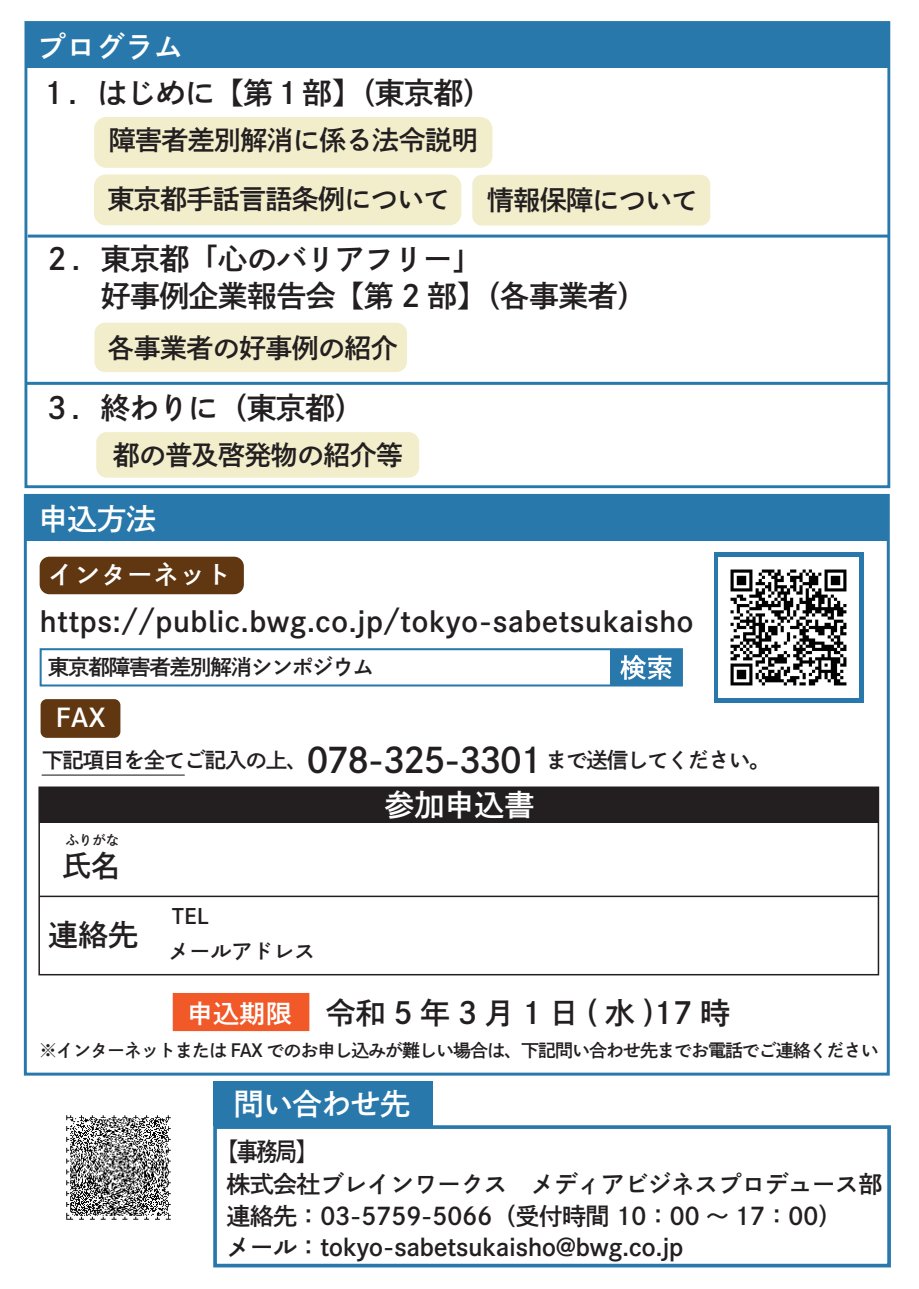
<style>
.page{position:relative;width:919px;height:1289px;background:#fff}
.page>*{position:absolute;margin:0;border:0;box-sizing:border-box;transform-origin:0 0}
.t1{font:30px/37.5px "DNP Shuei Go Gin Std B";letter-spacing:-.025em;color:#231f20}
.t2{font:30px "DNP Shuei Go Gin Std B";letter-spacing:-.025em;color:#fff}
.t3{font:30px "DNP Shuei Go Gin Std B";letter-spacing:.25em;color:#231f20}
.t4{font:28.5px "DNP Shuei Go Gin Std B";color:#231f20}
.t5{font:27px "DNP Shuei Go Gin Std B";letter-spacing:-.025em;color:#231f20}
.t6{font:25.5px "DNP Shuei Go Gin Std B";color:#fff}
.t7{font:25.5px "DNP Shuei Go Gin Std B";color:#231f20;scale:.83 1}
.t8{font:24px/31.5px "DNP Shuei Go Gin Std B";letter-spacing:-.025em;color:#231f20}
.t9{font:21.6px "DNP Shuei Go Gin Std B";letter-spacing:-.055em;color:#231f20}
.t10{font:21px/35.1px "DNP Shuei Go Gin Std B";color:#231f20}
.t11{font:18px "DNP Shuei Go Gin Std B";letter-spacing:-.055em;color:#231f20}
.t12{font:13.5px "DNP Shuei Go Gin Std B";color:#231f20}
.s1{font-size:34.5px}
.s2{font-size:25.5px;color:#fff}
</style>
<div class="page">
<div style="left:25px;top:496px;width:863px;height:45px;background:#2878ac"></div>
<div style="left:38px;top:555px;width:207px;height:41px;background:#603711;border-radius:11px"></div>
<div style="left:37px;top:553px;width:210px;height:44px;border:3px solid #fff;border-radius:11px"></div>
<div style="left:24px;top:494px;width:865px;height:581px;border:3px solid #2878ac"></div>
<div style="left:170px;top:990px;width:142px;height:43px;background:#f15929;border:3px solid #fff"></div>
<div style="left:40px;top:648px;width:643px;height:38px;background:#fff;border:2px solid #2878ac"></div>
<div style="left:610px;top:649px;width:71px;height:36px;background:#2878ac"></div>
<svg style="left:620px;top:655px;width:51px;height:24px"></svg>
<div style="left:213px;top:1125px;width:677px;height:142px;border:4px solid #2878ac"></div>
<div style="left:214px;top:1081px;width:219px;height:44px;background:#2878ac"></div>
<div style="left:26px;top:23px;width:862px;height:45px;background:#2878ac"></div>
<div style="left:24px;top:21px;width:866px;height:467px;border:3px solid #2878ac"></div>
<div style="left:94px;top:117px;width:398px;height:51px;background:#f2eecc;border-radius:12px"></div>
<hr style="left:28px;top:234px;width:860px;height:3px;background:#2878ac">
<div style="left:94px;top:323px;width:313px;height:49px;background:#f2eecc;border-radius:11px"></div>
<div style="left:96px;top:432px;width:323px;height:45px;background:#f2eecc;border-radius:10px"></div>
<hr style="left:27px;top:382px;width:861px;height:3px;background:#2878ac">
<div style="left:94px;top:174px;width:367px;height:51px;background:#f2eecc;border-radius:12px"></div>
<div style="left:472px;top:175px;width:238px;height:50px;background:#f2eecc;border-radius:9px"></div>
<div style="left:40px;top:698px;width:81px;height:40px;background:#603711;border-radius:7px"></div>
<div style="left:39px;top:697px;width:83px;height:42px;border:2px solid #fff;border-radius:7px"></div>
<hr style="left:42px;top:774px;width:142px;height:1px;background:#231f20">
<div style="left:38px;top:786px;width:841px;height:189px;border:2px solid #231f20"></div>
<div style="left:40px;top:787px;width:838px;height:35px;background:#231f20"></div>
<hr style="left:39px;top:895px;width:839px;height:2px;background:#231f20">
<div style="left:714px;top:553px;width:149px;height:150px;background:#2878ac"></div>
<img style="left:718px;top:557px;width:140px;height:140px">
<img style="left:67px;top:1115px;width:104px;height:104px">
<p class="t2" style="left:38px;top:32px;width:149px">プログラム</p>
<p class="t1" style="left:39px;top:73px;width:455px">１．はじめに【第１部】（東京都）</p>
<p class="t5" style="left:109px;top:121px;width:371px">障害者差別解消に係る法令説明</p>
<p class="t5" style="left:107px;top:180px;width:344px">東京都手話言語条例について</p>
<p class="t5" style="left:487px;top:181px;width:213px">情報保障について</p>
<p class="t1" style="left:42px;top:239px;width:606px">２．東京都「心のバリアフリー」<br>　　好事例企業報告会【第 2 部】（各事業者）</p>
<p class="t5" style="left:107px;top:329px;width:292px">各事業者の好事例の紹介</p>
<p class="t1" style="left:42px;top:388px;width:324px">３．終わりに（東京都）</p>
<p class="t5" style="left:113px;top:436px;width:292px">都の普及啓発物の紹介等</p>
<p class="t2" style="left:38px;top:498px;width:119px">申込方法</p>
<p class="t6" style="left:48px;top:557px;width:185px">インターネット</p>
<p class="t4" style="left:40px;top:601px;width:655px">https://public.bwg.co.jp/tokyo-sabetsukaisho</p>
<p class="t9" style="left:48px;top:651px;width:328px">東京都障害者差別解消シンポジウム</p>
<p class="t6" style="left:55px;top:700px;width:52px">FAX</p>
<p class="t9" style="left:42px;top:744px;width:730px">下記項目を全てご記入の上、<span class="s1">078-325-3301</span> まで送信してください。</p>
<p class="t2" style="left:384px;top:783px;width:151px">参加申込書</p>
<p class="t1" style="left:62px;top:846px;width:61px">氏名</p>
<p class="t12" style="left:65px;top:830px;width:55px">ふりがな</p>
<p class="t1" style="left:48px;top:915px;width:91px">連絡先</p>
<p class="t10" style="left:168px;top:898px;width:148px">TEL<br>メールアドレス</p>
<p class="t3" style="left:187px;top:991px;width:544px"><span class="s2">申込期限</span> 令和5年3月1日(水)17時</p>
<p class="t11" style="left:39px;top:1038px;width:841px">※インターネットまたは FAX でのお申し込みが難しい場合は、下記問い合わせ先までお電話でご連絡ください</p>
<p class="t2" style="left:234px;top:1082px;width:178px">問い合わせ先</p>
<p class="t7" style="left:217px;top:1133px;width:121px">【事務局】</p>
<p class="t8" style="left:226px;top:1168px;width:657px">株式会社ブレインワークス　メディアビジネスプロデュース部連絡先：03-5759-5066（受付時間 10：00 ～ 17：00）<br>メール：tokyo-sabetsukaisho@bwg.co.jp</p>
</div>
